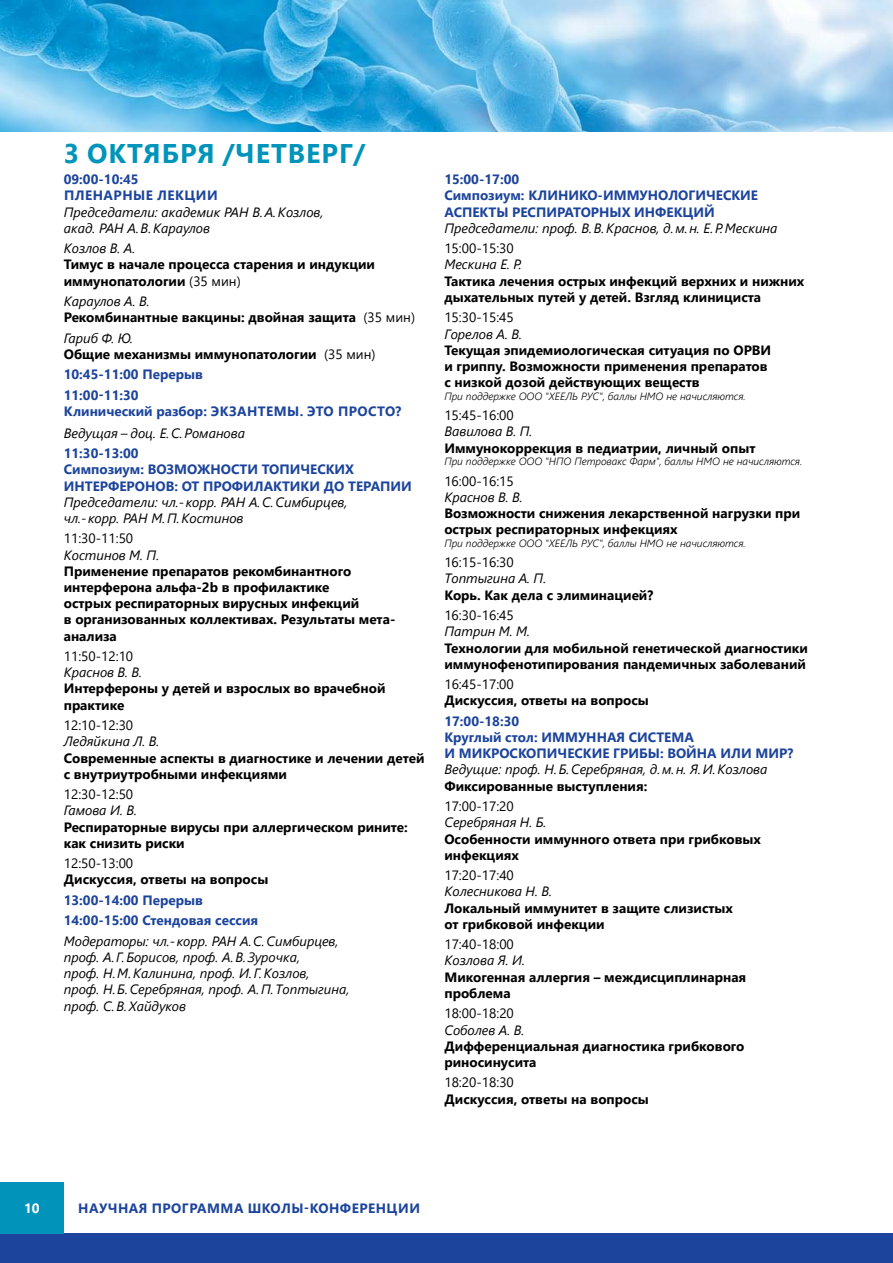
<style>
.page{position:relative;width:893px;height:1263px;background:#fff}
.page>*{position:absolute;margin:0;border:0;box-sizing:border-box;transform-origin:0 0}
.t1{font:700 27px "Segoe UI";letter-spacing:.035em;color:#0094bb}
.t2{font:700 13.5px/16.2px "Segoe UI";color:#000}
.t3{font:italic 13.5px/16.2px "Segoe UI";color:#000}
.t4{font:700 13.5px/16.2px "Segoe UI";color:#1c449c}
.t5{font:13.5px "Segoe UI";color:#000}
.t6{font:700 13.5px/16.2px "Segoe UI";letter-spacing:.035em;color:#1c449c}
.t7{font:700 13.5px "Segoe UI";color:#fff}
.t8{font:italic 300 10.5px "Segoe UI";color:#000}
.s1{font-weight:400}
.s2{font-weight:400;font-style:italic}
</style>
<div class="page">
<div style="left:0;top:1233px;width:893px;height:30px;background:#1c449c"></div>
<div style="left:0;top:1182px;width:64px;height:51px;background:#0094bb"></div>
<img style="left:0;top:0;width:893px;height:132px">
<h1 class="t1" style="left:64px;top:128px;width:303px">3 ОКТЯБРЯ /ЧЕТВЕРГ/</h1>
<p class="t6" style="left:64px;top:170px;width:155px">09:00‑10:45<br>ПЛЕНАРНЫЕ ЛЕКЦИИ</p>
<p class="t3" style="left:64px;top:201px;width:261px">Председатели: академик РАН В. А. Козлов, акад. РАН А. В. Караулов</p>
<p class="t3" style="left:64px;top:238px;width:73px">Козлов В. А.</p>
<p class="t2" style="left:64px;top:255px;width:313px">Тимус в начале процесса старения и индукции иммунопатологии <span class="s1">(35 мин)</span></p>
<p class="t2" style="left:64px;top:292px;width:353px"><span class="s2">Караулов А. В.<br></span>Рекомбинантные вакцины: двойная защита <span class="s1">(35 мин)</span></p>
<p class="t2" style="left:64px;top:329px;width:313px"><span class="s2">Гариб Ф. Ю.<br></span>Общие механизмы иммунопатологии <span class="s1">(35 мин)</span></p>
<p class="t4" style="left:64px;top:363px;width:141px;line-height:20.4px">10:45‑11:00 Перерыв<br>11:00‑11:30</p>
<p class="t4" style="left:64px;top:402px;width:339px">Клинический разбор: ЭКЗАНТЕМЫ. ЭТО ПРОСТО?</p>
<p class="t3" style="left:64px;top:423px;width:183px">Ведущая – доц. Е. С. Романова</p>
<p class="t4" style="left:64px;top:444px;width:350px">11:30‑13:00<br>Симпозиум: ВОЗМОЖНОСТИ ТОПИЧЕСКИХ<br>ИНТЕРФЕРОНОВ: ОТ ПРОФИЛАКТИКИ ДО ТЕРАПИИ</p>
<p class="t3" style="left:64px;top:492px;width:285px">Председатели: чл.‑ корр. РАН А. С. Симбирцев, чл.‑ корр. РАН М. П. Костинов</p>
<p class="t5" style="left:64px;top:526px;width:71px">11:30-11:50</p>
<p class="t3" style="left:64px;top:544px;width:97px">Костинов М. П.</p>
<p class="t2" style="left:64px;top:562px;width:331px">Применение препаратов рекомбинантного интерферона альфа‑2b в профилактике<br>острых респираторных вирусных инфекций<br>в организованных коллективах. Результаты мета&shy;анализа</p>
<p class="t5" style="left:64px;top:643px;width:71px">11:50-12:10</p>
<p class="t3" style="left:64px;top:662px;width:80px">Краснов В. В.</p>
<p class="t2" style="left:64px;top:679px;width:323px">Интерфероны у детей и взрослых во врачебной практике</p>
<p class="t5" style="left:64px;top:713px;width:71px">12:10-12:30</p>
<p class="t3" style="left:64px;top:731px;width:97px">Ледяйкина Л. В.</p>
<p class="t2" style="left:64px;top:748px;width:362px">Современные аспекты в диагностике и лечении детей с внутриутробными инфекциями</p>
<p class="t5" style="left:64px;top:782px;width:71px">12:30-12:50</p>
<p class="t3" style="left:64px;top:800px;width:75px">Гамова И. В.</p>
<p class="t2" style="left:64px;top:818px;width:346px">Респираторные вирусы при аллергическом рините: как снизить риски</p>
<p class="t5" style="left:64px;top:851px;width:71px">12:50-13:00</p>
<p class="t2" style="left:64px;top:870px;width:206px">Дискуссия, ответы на вопросы</p>
<p class="t4" style="left:64px;top:889px;width:196px;line-height:20.4px">13:00‑14:00 Перерыв<br>14:00‑15:00 Стендовая сессия</p>
<p class="t3" style="left:64px;top:931px;width:287px">Модераторы: чл.‑ корр. РАН А. С. Симбирцев, проф. А. Г. Борисов, проф. А. В. Зурочка,<br>проф. Н. М. Калинина, проф. И. Г. Козлов,<br>проф. Н. Б. Серебряная, проф. А. П. Топтыгина, проф. С. В. Хайдуков</p>
<p class="t4" style="left:444px;top:170px;width:315px">15:00‑17:00<br>Симпозиум: КЛИНИКО-ИММУНОЛОГИЧЕСКИЕ<br>АСПЕКТЫ РЕСПИРАТОРНЫХ ИНФЕКЦИЙ</p>
<p class="t3" style="left:444px;top:218px;width:335px">Председатели: проф. В. В. Краснов, д. м. н. Е. Р. Мескина</p>
<p class="t5" style="left:444px;top:236px;width:71px">15:00‑15:30</p>
<p class="t3" style="left:444px;top:254px;width:79px">Мескина Е. Р.</p>
<p class="t2" style="left:444px;top:272px;width:362px">Тактика лечения острых инфекций верхних и нижних дыхательных путей у детей. Взгляд клинициста</p>
<p class="t5" style="left:444px;top:305px;width:71px">15:30‑15:45</p>
<p class="t3" style="left:444px;top:323px;width:79px">Горелов А. В.</p>
<p class="t2" style="left:444px;top:341px;width:328px">Текущая эпидемиологическая ситуация по ОРВИ и гриппу. Возможности применения препаратов с низкой дозой действующих веществ</p>
<p class="t8" style="left:444px;top:386px;width:303px">При поддержке ООО "ХЕЕЛЬ РУС", баллы НМО не начисляются.</p>
<p class="t5" style="left:444px;top:403px;width:71px">15:45‑16:00</p>
<p class="t3" style="left:444px;top:421px;width:90px">Вавилова В. П.</p>
<p class="t2" style="left:444px;top:439px;width:313px">Иммунокоррекция в педиатрии, личный опыт</p>
<p class="t8" style="left:444px;top:451px;width:359px">При поддержке ООО "НПО Петровакс Фарм", баллы НМО не начисляются.</p>
<p class="t5" style="left:444px;top:468px;width:71px">16:00‑16:15</p>
<p class="t3" style="left:444px;top:487px;width:80px">Краснов В. В.</p>
<p class="t2" style="left:444px;top:504px;width:357px">Возможности снижения лекарственной нагрузки при острых респираторных инфекциях</p>
<p class="t8" style="left:444px;top:533px;width:303px">При поддержке ООО "ХЕЕЛЬ РУС", баллы НМО не начисляются.</p>
<p class="t5" style="left:444px;top:550px;width:71px">16:15‑16:30</p>
<p class="t3" style="left:444px;top:568px;width:103px">Топтыгина А. П.</p>
<p class="t2" style="left:444px;top:586px;width:210px">Корь. Как дела с элиминацией?</p>
<p class="t5" style="left:444px;top:603px;width:71px">16:30‑16:45</p>
<p class="t3" style="left:444px;top:621px;width:87px">Патрин М. М.</p>
<p class="t2" style="left:444px;top:639px;width:365px">Технологии для мобильной генетической диагностики иммунофенотипирования пандемичных заболеваний</p>
<p class="t5" style="left:444px;top:672px;width:71px">16:45‑17:00</p>
<p class="t2" style="left:444px;top:691px;width:206px">Дискуссия, ответы на вопросы</p>
<p class="t4" style="left:444px;top:712px;width:350px">17:00‑18:30<br>Круглый стол: ИММУННАЯ СИСТЕМА<br>И МИКРОСКОПИЧЕСКИЕ ГРИБЫ: ВОЙНА ИЛИ МИР?</p>
<p class="t3" style="left:444px;top:759px;width:325px">Ведущие: проф. Н. Б. Серебряная, д. м. н. Я. И. Козлова</p>
<p class="t2" style="left:444px;top:777px;width:205px">Фиксированные выступления:</p>
<p class="t5" style="left:444px;top:794px;width:71px">17:00-17:20</p>
<p class="t3" style="left:444px;top:812px;width:104px">Серебряная Н. Б.</p>
<p class="t2" style="left:444px;top:829px;width:318px">Особенности иммунного ответа при грибковых инфекциях</p>
<p class="t5" style="left:444px;top:863px;width:71px">17:20-17:40</p>
<p class="t3" style="left:444px;top:881px;width:109px">Колесникова Н. В.</p>
<p class="t2" style="left:444px;top:899px;width:290px">Локальный иммунитет в защите слизистых от грибковой инфекции</p>
<p class="t5" style="left:444px;top:932px;width:71px">17:40-18:00</p>
<p class="t3" style="left:444px;top:950px;width:82px">Козлова Я. И.</p>
<p class="t2" style="left:444px;top:968px;width:303px">Микогенная аллергия – междисциплинарная проблема</p>
<p class="t5" style="left:444px;top:1001px;width:71px">18:00-18:20</p>
<p class="t3" style="left:444px;top:1019px;width:81px">Соболев А. В.</p>
<p class="t2" style="left:444px;top:1037px;width:302px">Дифференциальная диагностика грибкового риносинусита</p>
<p class="t5" style="left:444px;top:1070px;width:71px">18:20-18:30</p>
<p class="t2" style="left:444px;top:1089px;width:206px">Дискуссия, ответы на вопросы</p>
<p class="t7" style="left:24px;top:1195px;width:17px">10</p>
<p class="t6" style="left:78px;top:1199px;width:343px">НАУЧНАЯ ПРОГРАММА ШКОЛЫ-КОНФЕРЕНЦИИ</p>
</div>
